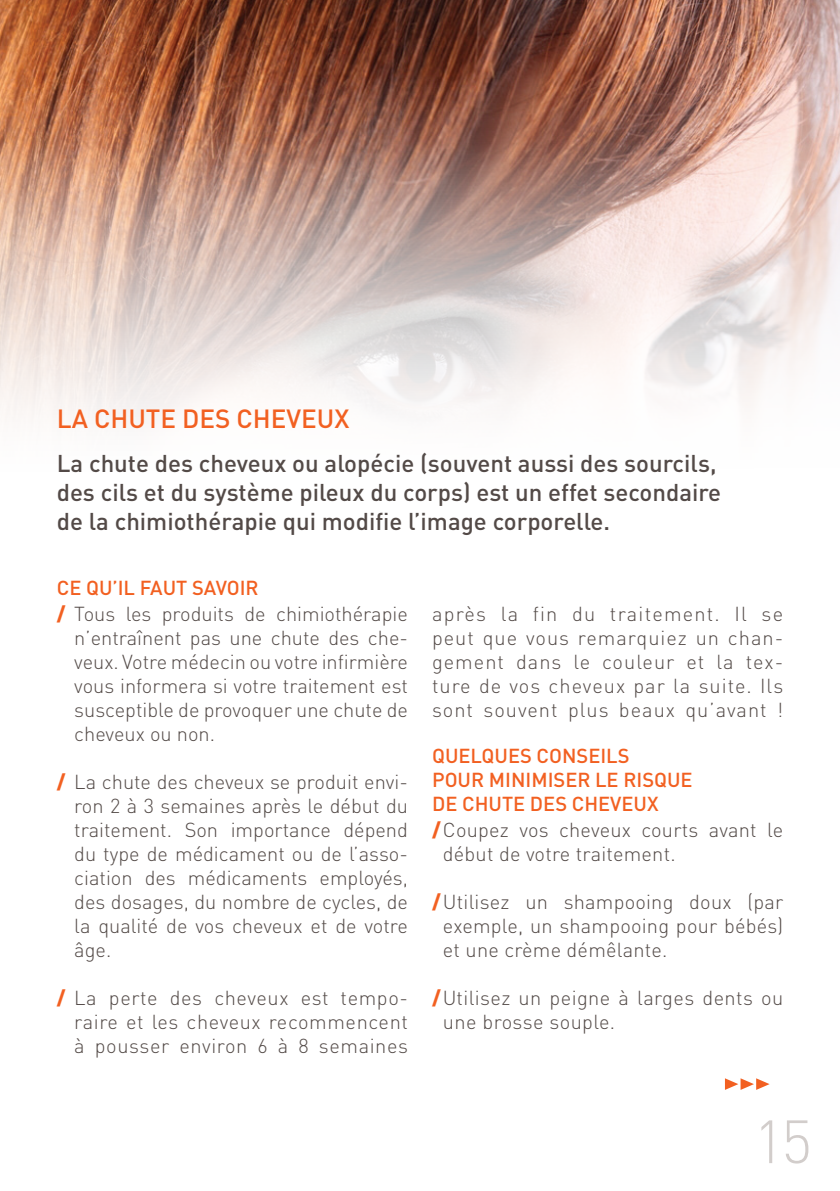
<style>
.page{position:relative;width:840px;height:1191px;background:#fff}
.page>*{position:absolute;margin:0;border:0;box-sizing:border-box;transform-origin:0 0}
.t1{font:300 60px "DIN Pro";color:#d2cdcb}
.t2{font:500 26px "DIN Pro";color:#f26021}
.t3{font:500 24px/28.8px "DIN Pro";color:#534a47}
.t4{font:300 20px/24px "DIN Pro";letter-spacing:.005em;color:#534a47;text-align:justify}
.t5{font:500 20px "DIN Pro";color:#f26021}
.s1{font-weight:500;color:#f26021}
.s2{font-weight:900;color:#f26021}
</style>
<div class="page">
<img style="left:0;top:0;width:839px;height:421px">
<svg style="left:725px;top:1078px;width:44px;height:12px"></svg>
<h2 class="t2" style="left:57px;top:401px;width:141px">La chute des</h2>
<h2 class="t2" style="left:236px;top:401px;width:51px">cheveu</h2>
<h2 class="t2" style="left:334px;top:401px;width:17px">x</h2>
<p class="t3" style="left:57px;top:448px;width:665px">La chute des cheveux ou alopécie (souvent aussi des sourcils, des cils et du système pileux du corps) est un effet secondaire de la chimiothérapie qui modifie l’image corporelle.</p>
<p class="t4" style="left:57px;top:574px;width:352px;line-height:26px;text-indent:119px"><span class="s1">t savoir<br></span><span class="s2">/</span> Tous les produits de chimiothérapie</p>
<p class="t4" style="left:74px;top:625px;width:335px">n’entraînent pas une chute des che&shy;veux. Votre médecin ou votre infirmière vous informera si votre traitement est susceptible de provoquer une chute de cheveux ou non.</p>
<p class="t4" style="left:74px;top:769px;width:335px;text-indent:-18px"><span class="s2">/</span> La chute des cheveux se produit envi&shy;ron 2 à 3 semaines après le début du traitement. Son importance dépend du type de médicament ou de l’asso&shy;ciation des médicaments employés, des dosages, du nombre de cycles, de la qualité de vos cheveux et de votre âge.</p>
<p class="t4" style="left:74px;top:985px;width:335px;text-indent:-18px"><span class="s2">/</span> La perte des cheveux est tempo&shy;raire et les cheveux recommencent à pousser environ 6 à 8 semaines</p>
<p class="t5" style="left:57px;top:574px;width:95px">Cequ’il fau</p>
<p class="t4" style="left:432px;top:601px;width:352px">après la fin du traitement. I l se peut que vous remarquiez un chan&shy;gement dans le couleur et la tex&shy;ture de vos cheveux par la suite. I ls sont souvent plus beaux qu’avant !</p>
<p class="t5" style="left:432px;top:742px;width:26px">Quelques</p>
<p class="t5" style="left:536px;top:742px;width:13px">conseils</p>
<p class="t5" style="left:432px;top:766px;width:14px">pour</p>
<p class="t5" style="left:488px;top:766px;width:12px">minimiser</p>
<p class="t5" style="left:594px;top:766px;width:41px">le risque</p>
<p class="t5" style="left:432px;top:790px;width:111px">de chute des</p>
<p class="t5" style="left:571px;top:790px;width:39px">cheveu</p>
<p class="t4" style="left:432px;top:790px;width:352px;line-height:26px;text-indent:215px"><span class="s1">x<br></span><span class="s2">/</span> Coupez vos cheveux courts avant le</p>
<p class="t4" style="left:442px;top:841px;width:234px">début de votre traitement.</p>
<p class="t4" style="left:442px;top:889px;width:341px;text-indent:-11px"><span class="s2">/</span> Utilisez un shampooing doux (par exemple, un shampooing pour bébés) et une crème démêlante.</p>
<p class="t4" style="left:442px;top:985px;width:341px;text-indent:-11px"><span class="s2">/</span> Utilisez un peigne à larges dents ou une brosse souple.</p>
<h1 class="t1" style="left:753px;top:1100px;width:60px">15</h1>
</div>
